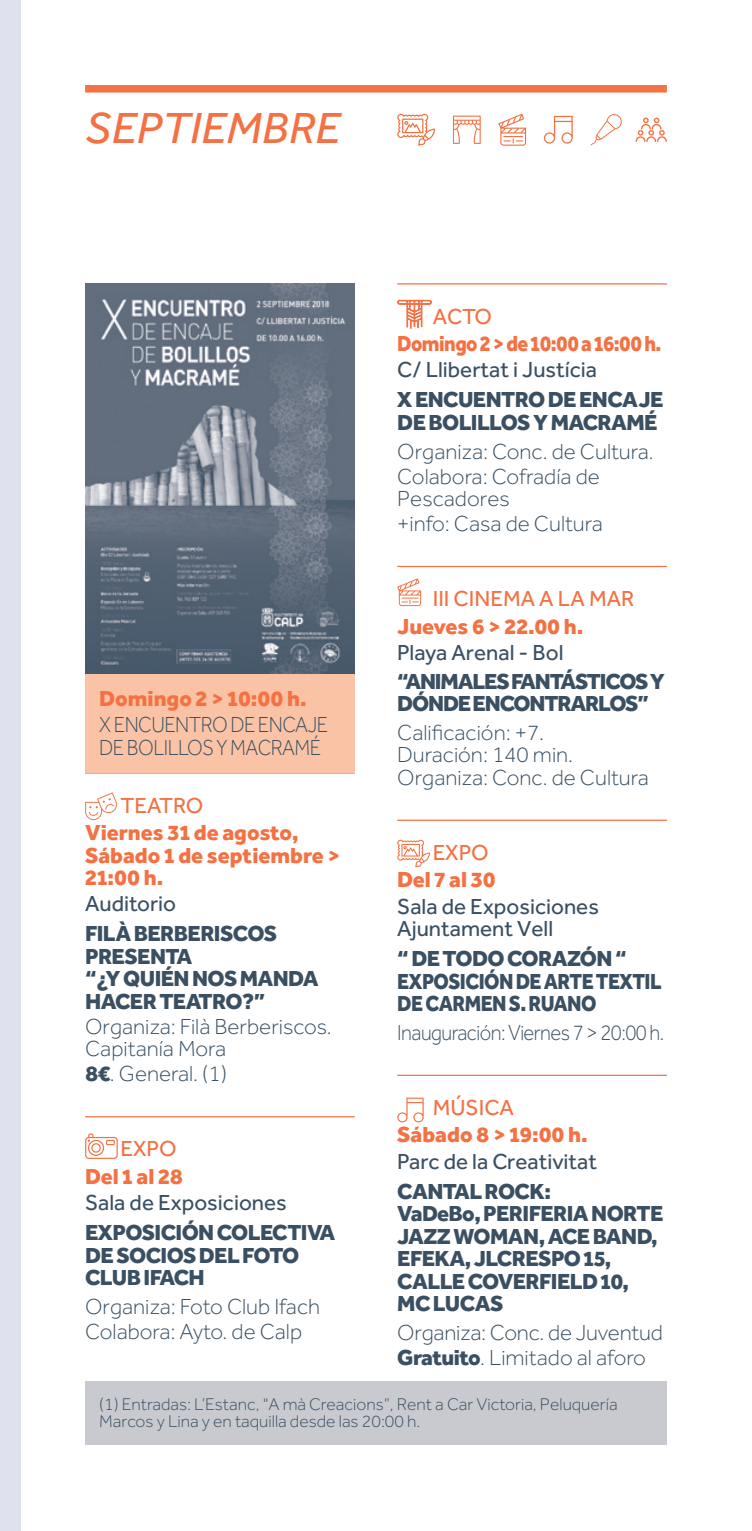
<style>
.page{position:relative;width:752px;height:1531px;background:#fff}
.page>*{position:absolute;margin:0;border:0;box-sizing:border-box;transform-origin:0 0}
.t1{font:italic 45px "Effra";color:#f37143;scale:1.05 1}
.t2{font:800 22.5px/22.5px "Effra";letter-spacing:-.025em;color:#3a5062}
.t3{font:300 22.5px/25px "Effra";color:#3a5062}
.t4{font:22.5px/22.5px "Effra";color:#3a5062}
.t5{font:800 22.5px/22.5px "Effra";color:#f37143}
.t6{font:300 22.5px/22.5px "Effra";letter-spacing:-.025em;color:#3a5062;scale:.9 1}
.t7{font:22.5px "Effra";color:#f37143}
.t8{font:800 22.5px/22.5px "Effra";letter-spacing:-.05em;color:#3a5062}
.t9{font:800 22.5px "Effra";letter-spacing:-.025em;color:#f37143;scale:.9 1}
.t10{font:300 17.5px/17.5px "Effra";color:#3a5062}
.s1{font-weight:800}
</style>
<div class="page">
<div style="left:85px;top:85px;width:581px;height:8px;background:#f37143"></div>
<svg style="left:397px;top:114px;width:38px;height:32px"></svg>
<svg style="left:453px;top:116px;width:27px;height:28px"></svg>
<svg style="left:498px;top:114px;width:28px;height:32px"></svg>
<svg style="left:543px;top:116px;width:29px;height:28px"></svg>
<svg style="left:590px;top:114px;width:32px;height:31px"></svg>
<svg style="left:635px;top:118px;width:31px;height:24px"></svg>
<div style="left:0;top:0;width:21px;height:1531px;background:#e0e1ee"></div>
<hr style="left:85px;top:772px;width:269px;height:1px;background:#f37143">
<hr style="left:85px;top:1116px;width:269px;height:1px;background:#f37143">
<svg style="left:85px;top:792px;width:32px;height:28px"></svg>
<svg style="left:85px;top:1133px;width:33px;height:26px"></svg>
<hr style="left:397px;top:283px;width:269px;height:1px;background:#f37143">
<hr style="left:397px;top:566px;width:269px;height:1px;background:#f37143">
<hr style="left:397px;top:819px;width:269px;height:2px;background:#f37143">
<hr style="left:397px;top:1074px;width:269px;height:2px;background:#f37143">
<svg style="left:397px;top:300px;width:35px;height:29px"></svg>
<svg style="left:397px;top:578px;width:24px;height:28px"></svg>
<svg style="left:397px;top:840px;width:33px;height:27px"></svg>
<svg style="left:397px;top:1097px;width:26px;height:25px"></svg>
<div style="left:85px;top:1381px;width:581px;height:63px;background:#c9cad0"></div>
<div style="left:85px;top:673px;width:269px;height:99px;background:#fbc3a6"></div>
<img style="left:85px;top:284px;width:269px;height:389px">
<h1 class="t1" style="left:85px;top:101px;width:244px">SEPTIEMBRE</h1>
<p class="t5" style="left:99px;top:687px;width:209px">Domingo 2 &gt; 10:00 h.</p>
<p class="t6" style="left:99px;top:713px;width:255px">X ENCUENTRO DE ENCAJE<br>DE BOLILLOS Y MACRAMÉ</p>
<p class="t7" style="left:120px;top:792px;width:84px">TEATRO</p>
<p class="t5" style="left:85px;top:821px;width:256px">Viernes 31 de agosto,<br>Sábado 1 de septiembre &gt;<br>21:00 h.</p>
<p class="t4" style="left:85px;top:892px;width:92px">Auditorio</p>
<p class="t2" style="left:85px;top:922px;width:235px">FILÀ BERBERISCOS<br>PRESENTA<br>“¿Y QUIÉN NOS MANDA<br>HACER TEATRO?”</p>
<p class="t3" style="left:85px;top:1015px;width:248px;line-height:22.5px">Organiza: Filà Berberiscos.<br>Capitanía Mora</p>
<p class="t3" style="left:85px;top:1061px;width:143px"><span class="s1">8€</span>. General. (1)</p>
<p class="t7" style="left:432px;top:303px;width:61px">ACTO</p>
<p class="t9" style="left:397px;top:329px;width:295px">Domingo 2 &gt; de 10:00 a 16:00 h.</p>
<p class="t4" style="left:397px;top:358px;width:201px">C/ Llibertat i Justícia</p>
<p class="t2" style="left:397px;top:388px;width:267px">X ENCUENTRO DE ENCAJE<br>DE BOLILLOS Y MACRAMÉ</p>
<p class="t3" style="left:397px;top:438px;width:258px">Organiza: Conc. de Cultura.<br>Colabora: Cofradía de</p>
<p class="t3" style="left:397px;top:486px;width:207px">Pescadores<br>+info: Casa de Cultura</p>
<p class="t7" style="left:432px;top:585px;width:203px">III CINEMA A LA MAR</p>
<p class="t5" style="left:397px;top:614px;width:187px">Jueves 6 &gt; 22.00 h.</p>
<p class="t4" style="left:397px;top:641px;width:168px">Playa Arenal - Bol</p>
<p class="t8" style="left:397px;top:669px;width:269px">“ANIMALES FANTÁSTICOS Y<br>DÓNDE ENCONTRARLOS”</p>
<p class="t3" style="left:397px;top:721px;width:253px;line-height:22.5px">Calificación: +7.<br>Duración: 140 min.<br>Organiza: Conc. de Cultura</p>
<p class="t7" style="left:432px;top:839px;width:57px">EXPO</p>
<p class="t5" style="left:397px;top:868px;width:100px">Del 7 al 30</p>
<p class="t4" style="left:397px;top:894px;width:203px">Sala de Exposiciones<br>Ajuntament Vell</p>
<p class="t2" style="left:397px;top:947px;width:266px">“ DE TODO CORAZÓN “<br>EXPOSICIÓN DE ARTE TEXTIL<br>DE CARMEN S. RUANO</p>
<p class="t6" style="left:397px;top:1021px;width:298px">Inauguración: Viernes 7 &gt; 20:00 h.</p>
<p class="t7" style="left:432px;top:1094px;width:82px">MÚSICA</p>
<p class="t5" style="left:397px;top:1123px;width:192px">Sábado 8 &gt; 19:00 h.</p>
<p class="t4" style="left:397px;top:1149px;width:201px">Parc de la Creativitat</p>
<p class="t2" style="left:397px;top:1179px;width:267px">CANTAL ROCK:<br>VaDeBo, PERIFERIA NORTE<br>JAZZ WOMAN, ACE BAND,<br>EFEKA, JLCRESPO 15,<br>CALLE COVERFIELD 10,<br>MC LUCAS</p>
<p class="t3" style="left:397px;top:1320px;width:267px">Organiza: Conc. de Juventud<br><span class="s1">Gratuito</span>. Limitado al aforo</p>
<p class="t10" style="left:99px;top:1395px;width:519px">(1) Entradas: L’Estanc, "A mà Creacions”, Rent a Car Victoria, Peluquería<br>Marcos y Lina y en taquilla desde las 20:00 h.</p>
<p class="t7" style="left:120px;top:1136px;width:57px">EXPO</p>
<p class="t5" style="left:85px;top:1164px;width:99px">Del 1 al 28</p>
<p class="t4" style="left:85px;top:1191px;width:203px">Sala de Exposiciones</p>
<p class="t2" style="left:85px;top:1221px;width:252px">EXPOSICIÓN COLECTIVA<br>DE SOCIOS DEL FOTO<br>CLUB IFACH</p>
<p class="t3" style="left:85px;top:1294px;width:236px">Organiza: Foto Club Ifach<br>Colabora: Ayto. de Calp</p>
</div>
